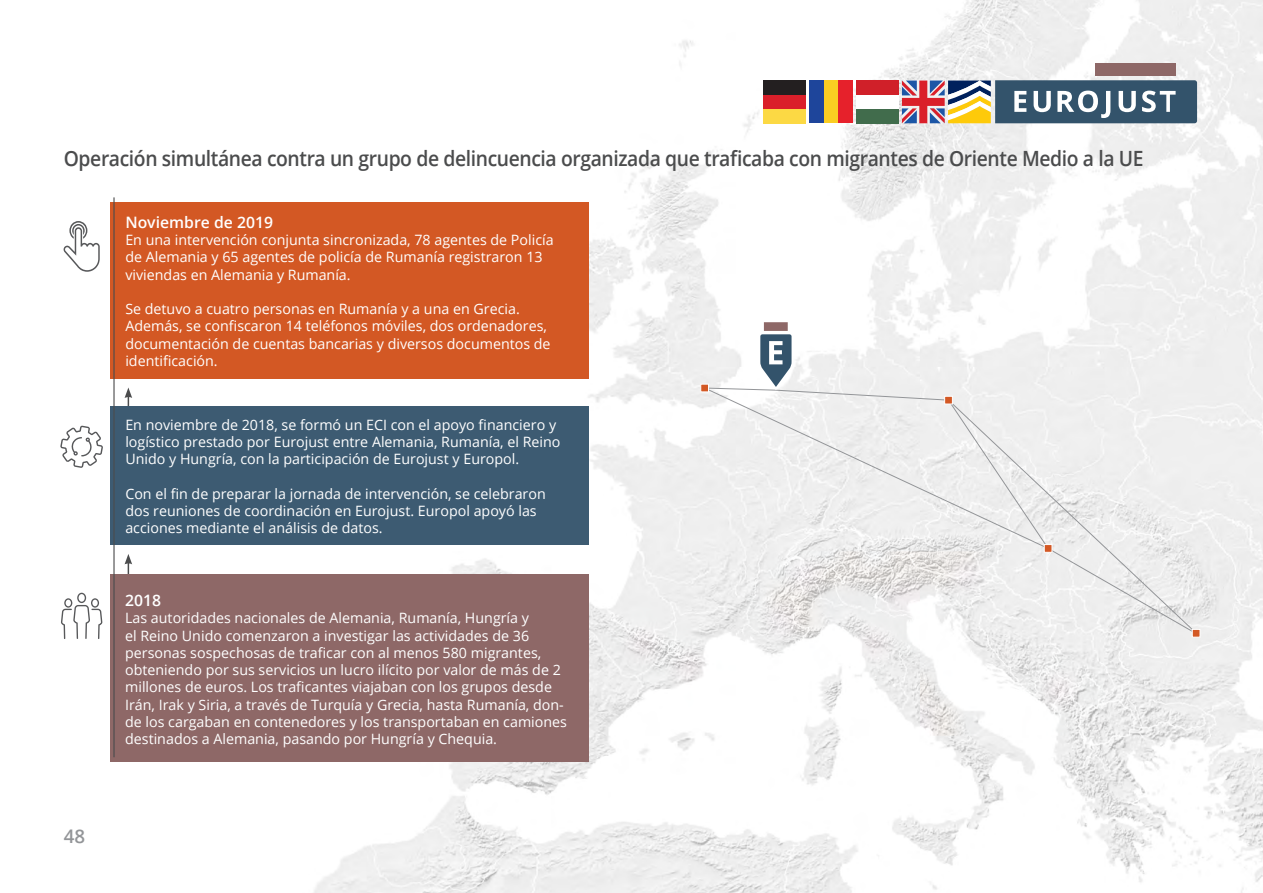
<style>
.page{position:relative;width:1263px;height:893px;background:#fff}
.page>*{position:absolute;margin:0;border:0;box-sizing:border-box;transform-origin:0 0}
.t1{font:600 21px "Open Sans";letter-spacing:-.02em;color:#4b4c4d;scale:.92 1}
.t2{font:600 18.75px "Open Sans";color:#939598}
.t3{font:600 15.75px "Open Sans";color:#fff}
.t4{font:14.25px/17.2px "Open Sans";color:#fff}
</style>
<div class="page">
<img style="left:63px;top:0;width:1200px;height:893px">
<div style="left:111px;top:202px;width:478px;height:177px;background:#d35824"></div>
<svg style="left:125px;top:387px;width:7px;height:19px"></svg>
<svg style="left:125px;top:554px;width:7px;height:20px"></svg>
<div style="left:111px;top:574px;width:478px;height:188px;background:#8e6867"></div>
<div style="left:111px;top:406px;width:478px;height:139px;background:#3d5b72"></div>
<hr style="left:113px;top:197px;width:2px;height:560px;background:#4b4c4d">
<svg style="left:64px;top:221px;width:36px;height:51px"></svg>
<svg style="left:60px;top:426px;width:43px;height:42px"></svg>
<svg style="left:61px;top:593px;width:41px;height:46px"></svg>
<svg style="left:701px;top:387px;width:496px;height:248px"></svg>
<div style="left:1044px;top:544px;width:8px;height:9px;background:#d35824;border:1px solid #fff"></div>
<div style="left:1192px;top:629px;width:8px;height:8px;background:#d35824;border:1px solid #fff"></div>
<div style="left:700px;top:384px;width:9px;height:8px;background:#d35824;border:1px solid #fff"></div>
<div style="left:944px;top:396px;width:9px;height:8px;background:#d35824;border:1px solid #fff"></div>
<svg style="left:758px;top:319px;width:35px;height:71px"></svg>
<div style="left:1095px;top:64px;width:80px;height:12px;background:#8e6867"></div>
<div style="left:810px;top:81px;width:42px;height:42px;background:#facd22"></div>
<div style="left:810px;top:81px;width:14px;height:42px;background:#1e459b"></div>
<div style="left:838px;top:81px;width:14px;height:42px;background:#e6212b"></div>
<svg style="left:902px;top:80px;width:295px;height:43px"></svg>
<div style="left:856px;top:81px;width:42px;height:28px;background:#fff"></div>
<div style="left:856px;top:81px;width:42px;height:14px;background:#d02029"></div>
<div style="left:856px;top:109px;width:42px;height:14px;background:#416c4c"></div>
<div style="left:764px;top:95px;width:42px;height:14px;background:#da1f2a"></div>
<div style="left:764px;top:81px;width:42px;height:14px;background:#231f20"></div>
<div style="left:764px;top:109px;width:42px;height:14px;background:#fcd944"></div>
<p class="t1" style="left:64px;top:144px;width:1175px">Operación simultánea contra un grupo de delincuencia organizada que traficaba con migrantes de Oriente Medio a la UE</p>
<p class="t3" style="left:125px;top:211px;width:149px">Noviembre de 2019</p>
<p class="t4" style="left:125px;top:231px;width:430px">En una intervención conjunta sincronizada, 78 agentes de Policía de Alemania y 65 agentes de policía de Rumanía registraron 13 viviendas en Alemania y Rumanía.</p>
<p class="t4" style="left:125px;top:300px;width:427px">Se detuvo a cuatro personas en Rumanía y a una en Grecia.<br>Además, se confiscaron 14 teléfonos móviles, dos ordenadores, documentación de cuentas bancarias y diversos documentos de identificación.</p>
<p class="t4" style="left:125px;top:416px;width:437px">En noviembre de 2018, se formó un ECI con el apoyo financiero y logístico prestado por Eurojust entre Alemania, Rumanía, el Reino<br>Unido y Hungría, con la participación de Eurojust y Europol.</p>
<p class="t4" style="left:125px;top:485px;width:422px">Con el fin de preparar la jornada de intervención, se celebraron dos reuniones de coordinación en Eurojust. Europol apoyó las acciones mediante el análisis de datos.</p>
<h2 class="t2" style="left:64px;top:824px;width:23px">48</h2>
<p class="t3" style="left:125px;top:590px;width:37px">2018</p>
<p class="t4" style="left:125px;top:609px;width:443px">Las autoridades nacionales de Alemania, Rumanía, Hungría y<br>el Reino Unido comenzaron a investigar las actividades de 36 personas sospechosas de traficar con al menos 580 migrantes, obteniendo por sus servicios un lucro ilícito por valor de más de 2 millones de euros. Los traficantes viajaban con los grupos desde Irán, Irak y Siria, a través de Turquía y Grecia, hasta Rumanía, don&shy;de los cargaban en contenedores y los transportaban en camiones destinados a Alemania, pasando por Hungría y Chequia.</p>
</div>
